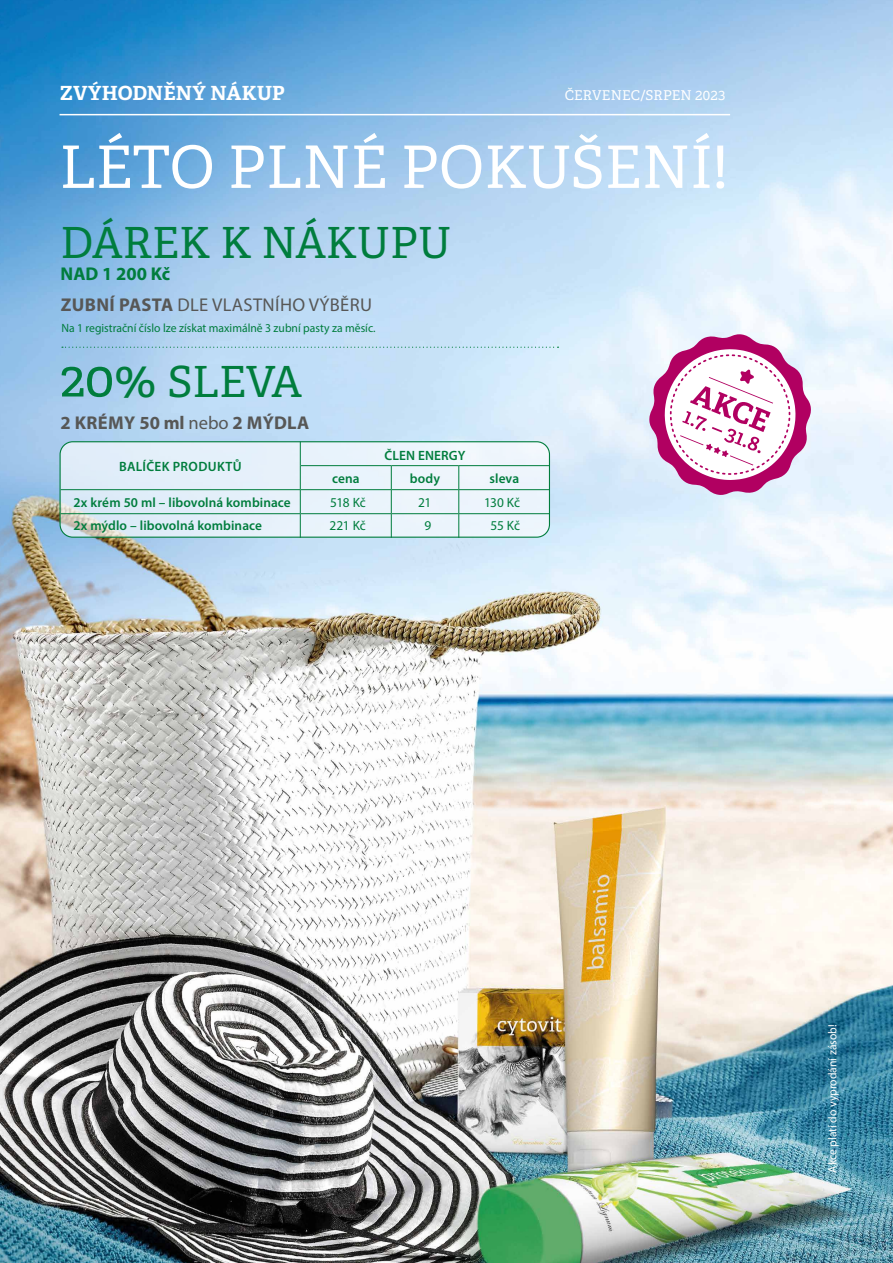
<style>
.page{position:relative;width:893px;height:1263px;background:#fff}
.page>*{position:absolute;margin:0;border:0;box-sizing:border-box;transform-origin:0 0}
.t1{font:58.5px "Adelle Basic";color:#fff}
.t2{font:42.9px "Adelle Basic";color:#007d3d}
.t3{font:700 19.5px "Adelle";letter-spacing:.005em;color:#fff}
.t4{font:18.6px/30.5px "Myriad Pro";letter-spacing:.02em;color:#575756}
.t5{font:700 18.6px "Myriad Pro";letter-spacing:.02em;color:#575756}
.t6{font:600 13.5px "Myriad Pro";letter-spacing:.005em;color:#007d3d}
.t7{font:13.5px "Myriad Pro";letter-spacing:-.02em;color:#007d3d}
.t8{font:13.5px "Adelle Basic";letter-spacing:.005em;color:#fff}
.t9{font:600 13.5px "Myriad Pro";letter-spacing:.025em;color:#007d3d}
.t10{font:12px "Myriad Pro";color:#007d3d}
.t11{font:12px "Myriad Pro";color:#fff}
.s1{font-family:"Lexia"}
.s2{font-weight:700;color:#007d3d}
.s3{font-weight:700}
.s4{font-size:51px}
.s5{font-size:49.05px}
.s6{font-weight:400}
</style>
<div class="page">
<img style="left:0;top:0;width:893px;height:1263px">
<hr style="left:60px;top:114px;width:670px;height:1px;background:#fff">
<svg style="left:649px;top:334px;width:162px;height:161px"></svg>
<svg style="left:60px;top:442px;width:489px;height:95px;background:#e5eff8"></svg>
<div style="left:60px;top:441px;width:490px;height:97px;border:1px solid #007d3d;border-radius:13px"></div>
<hr style="left:301px;top:465px;width:90px;height:1px;background:#007d3d">
<hr style="left:391px;top:465px;width:68px;height:1px;background:#007d3d">
<hr style="left:459px;top:465px;width:91px;height:1px;background:#007d3d">
<hr style="left:61px;top:489px;width:239px;height:1px;background:#007d3d">
<hr style="left:300px;top:489px;width:91px;height:1px;background:#007d3d">
<hr style="left:391px;top:489px;width:68px;height:1px;background:#007d3d">
<hr style="left:459px;top:489px;width:91px;height:1px;background:#007d3d">
<hr style="left:61px;top:513px;width:239px;height:1px;background:#007d3d">
<hr style="left:300px;top:513px;width:91px;height:1px;background:#007d3d">
<hr style="left:391px;top:513px;width:68px;height:1px;background:#007d3d">
<hr style="left:459px;top:513px;width:91px;height:1px;background:#007d3d">
<svg style="left:300px;top:442px;width:1px;height:96px"></svg>
<svg style="left:391px;top:466px;width:1px;height:72px"></svg>
<svg style="left:458px;top:466px;width:1px;height:72px"></svg>
<svg style="left:62px;top:347px;width:496px;height:1px"></svg>
<h3 class="t3" style="left:60px;top:80px;width:227px">ZVÝHODNĚNÝ NÁKUP</h3>
<p class="t8" style="left:565px;top:87px;width:162px">ČERVENEC/SRPEN <span class="s1">2023</span></p>
<h1 class="t1" style="left:60px;top:131px;width:670px">LÉTO PLNÉ POKUŠENÍ!</h1>
<h2 class="t2" style="left:61px;top:216px;width:392px">DÁREK K NÁKUPU</h2>
<h3 class="t4" style="left:61px;top:258px;width:313px"><span class="s2">NAD 1 200 Kč<br></span><span class="s3">ZUBNÍ PASTA</span> DLE VLASTNÍHO VÝBĚRU</h3>
<p class="t10" style="left:61px;top:320px;width:316px">Na 1 registrační číslo lze získat maximálně 3 zubní pasty za měsíc.</p>
<h2 class="t2" style="left:61px;top:355px;width:243px"><span class="s4">20</span><span class="s5">%</span> SLEVA</h2>
<h3 class="t5" style="left:61px;top:411px;width:250px">2 KRÉMY 50 ml <span class="s6">nebo</span> 2 MÝDLA</h3>
<p class="t9" style="left:119px;top:458px;width:124px">BALÍČEK PRODUKTŮ</p>
<p class="t6" style="left:385px;top:446px;width:82px">ČLEN ENERGY</p>
<p class="t6" style="left:332px;top:470px;width:29px">cena</p>
<p class="t6" style="left:410px;top:470px;width:32px">body</p>
<p class="t6" style="left:489px;top:470px;width:31px">sleva</p>
<p class="t6" style="left:73px;top:494px;width:219px">2x krém 50 ml – libovolná kombinace</p>
<p class="t7" style="left:330px;top:494px;width:37px">518 Kč</p>
<p class="t7" style="left:418px;top:494px;width:15px">21</p>
<p class="t7" style="left:484px;top:494px;width:37px">130 Kč</p>
<p class="t6" style="left:73px;top:517px;width:190px">2x mýdlo – libovolná kombinace</p>
<p class="t7" style="left:330px;top:517px;width:38px">221 Kč</p>
<p class="t7" style="left:424px;top:517px;width:8px">9</p>
<p class="t7" style="left:490px;top:517px;width:31px">55 Kč</p>
<p class="t11" style="left:825px;top:1172px;width:150px;rotate:-90deg">Akce platí do vyprodání zásob!</p>
</div>
